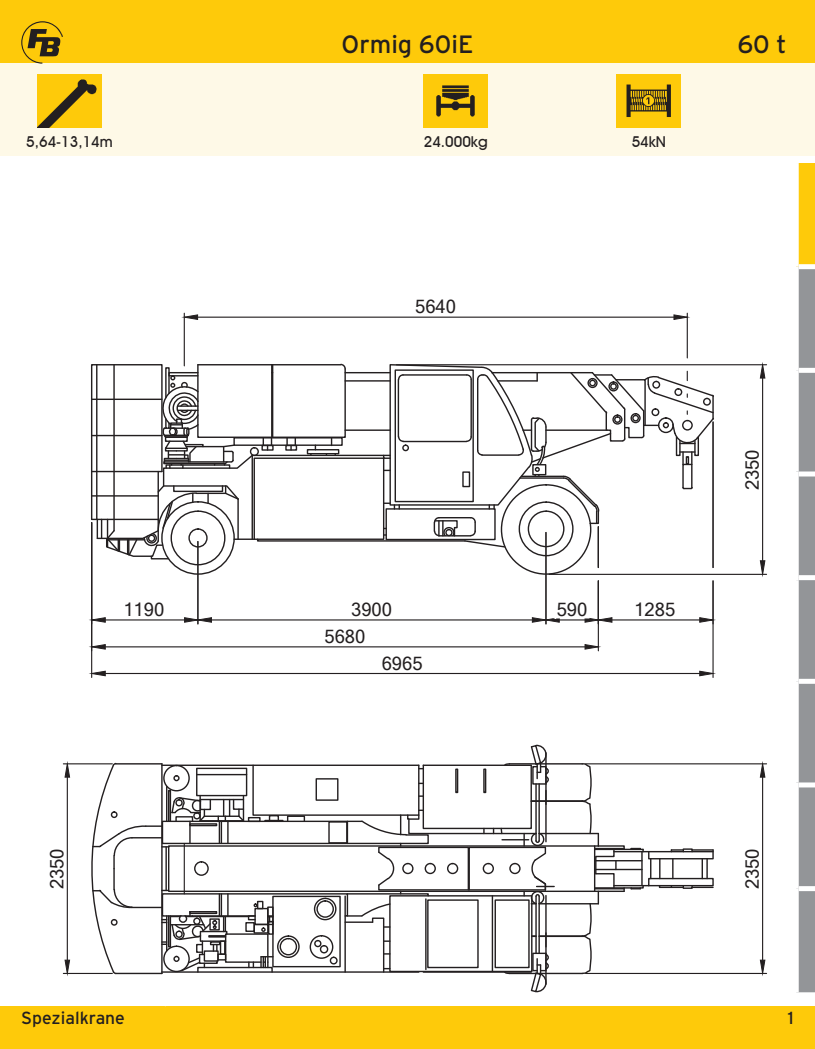
<style>
.page{position:relative;width:815px;height:1049px;background:#fff}
.page>*{position:absolute;margin:0;border:0;box-sizing:border-box;transform-origin:0 0}
.t1{font:25px "Interstate";color:#231f20}
.t2{font:18.5px "Microsoft Sans Serif";color:#231f20}
.t3{font:17.5px "Interstate";color:#231f20}
.t4{font:500 15px "Avant Garde IT Cby BT";color:#231f20}
</style>
<div class="page">
<div style="left:796px;top:163px;width:19px;height:104px;background:#feca0a"></div>
<div style="left:799px;top:269px;width:16px;height:723px;background:#939598"></div>
<div style="left:799px;top:368px;width:16px;height:5px;background:#fff"></div>
<div style="left:799px;top:679px;width:16px;height:5px;background:#fff"></div>
<div style="left:799px;top:782px;width:16px;height:5px;background:#fff"></div>
<div style="left:799px;top:471px;width:16px;height:5px;background:#fff"></div>
<div style="left:799px;top:575px;width:16px;height:5px;background:#fff"></div>
<div style="left:799px;top:886px;width:16px;height:5px;background:#fff"></div>
<div style="left:794px;top:163px;width:5px;height:104px;background:#fff"></div>
<div style="left:799px;top:264px;width:16px;height:5px;background:#fff"></div>
<div style="left:0;top:1006px;width:815px;height:43px;background:#feca0a"></div>
<div style="left:0;top:0;width:815px;height:64px;background:#feca0a"></div>
<div style="left:0;top:64px;width:815px;height:92px;background:#fef9e7"></div>
<svg style="left:21px;top:21px;width:42px;height:43px"></svg>
<img style="left:38px;top:74px;width:64px;height:54px">
<img style="left:424px;top:74px;width:64px;height:54px">
<img style="left:617px;top:74px;width:64px;height:54px">
<hr style="left:63px;top:763px;width:49px;height:1px;background:#231f20">
<hr style="left:63px;top:973px;width:49px;height:1px;background:#231f20">
<hr style="left:67px;top:777px;width:1px;height:183px;background:#231f20">
<svg style="left:64px;top:762px;width:7px;height:16px"></svg>
<svg style="left:64px;top:959px;width:7px;height:16px"></svg>
<svg style="left:66px;top:845px;width:1px;height:47px"></svg>
<hr style="left:105px;top:619px;width:80px;height:1px;background:#231f20">
<svg style="left:90px;top:616px;width:17px;height:7px"></svg>
<hr style="left:197px;top:541px;width:1px;height:83px;background:#231f20">
<hr style="left:211px;top:619px;width:321px;height:1px;background:#231f20">
<svg style="left:183px;top:616px;width:30px;height:7px"></svg>
<hr style="left:545px;top:532px;width:2px;height:92px;background:#231f20">
<hr style="left:598px;top:581px;width:1px;height:70px;background:#231f20">
<hr style="left:105px;top:646px;width:480px;height:1px;background:#231f20">
<svg style="left:584px;top:643px;width:16px;height:7px"></svg>
<svg style="left:90px;top:643px;width:17px;height:7px"></svg>
<hr style="left:586px;top:763px;width:181px;height:1px;background:#231f20">
<hr style="left:586px;top:973px;width:181px;height:1px;background:#231f20">
<hr style="left:762px;top:777px;width:1px;height:183px;background:#231f20">
<svg style="left:759px;top:762px;width:7px;height:16px"></svg>
<svg style="left:759px;top:959px;width:7px;height:16px"></svg>
<hr style="left:549px;top:574px;width:218px;height:1px;background:#231f20">
<hr style="left:396px;top:364px;width:371px;height:1px;background:#231f20">
<hr style="left:762px;top:378px;width:1px;height:183px;background:#231f20">
<svg style="left:759px;top:559px;width:7px;height:17px"></svg>
<svg style="left:759px;top:363px;width:7px;height:16px"></svg>
<svg style="left:85px;top:744px;width:629px;height:248px"></svg>
<hr style="left:598px;top:527px;width:1px;height:40px;background:#231f20">
<hr style="left:612px;top:619px;width:88px;height:1px;background:#231f20">
<svg style="left:531px;top:600px;width:82px;height:23px"></svg>
<svg style="left:698px;top:617px;width:14px;height:6px"></svg>
<hr style="left:712px;top:422px;width:2px;height:145px;background:#231f20">
<hr style="left:712px;top:581px;width:2px;height:96px;background:#231f20">
<hr style="left:91px;top:522px;width:1px;height:155px;background:#231f20">
<hr style="left:105px;top:673px;width:595px;height:1px;background:#231f20">
<svg style="left:698px;top:670px;width:16px;height:7px"></svg>
<svg style="left:90px;top:670px;width:17px;height:7px"></svg>
<svg style="left:379px;top:672px;width:47px;height:1px"></svg>
<hr style="left:184px;top:313px;width:1px;height:53px;background:#231f20">
<svg style="left:91px;top:363px;width:624px;height:197px"></svg>
<hr style="left:687px;top:313px;width:1px;height:45px;background:#231f20">
<hr style="left:198px;top:317px;width:476px;height:1px;background:#231f20">
<svg style="left:183px;top:314px;width:16px;height:7px"></svg>
<svg style="left:673px;top:314px;width:16px;height:7px"></svg>
<h1 class="t1" style="left:342px;top:30px;width:133px">Ormig 60iE</h1>
<p class="t4" style="left:26px;top:133px;width:88px">5,64-13,14m</p>
<p class="t4" style="left:424px;top:133px;width:66px">24.000kg</p>
<p class="t4" style="left:632px;top:133px;width:36px">54kN</p>
<p class="t2" style="left:415px;top:295px;width:42px">5640</p>
<p class="t2" style="left:123px;top:598px;width:42px">1190</p>
<p class="t2" style="left:351px;top:598px;width:42px">3900</p>
<p class="t2" style="left:557px;top:598px;width:32px">590</p>
<p class="t2" style="left:324px;top:625px;width:42px">5680</p>
<p class="t2" style="left:382px;top:651px;width:42px">6965</p>
<p class="t2" style="left:634px;top:598px;width:42px">1285</p>
<h1 class="t1" style="left:737px;top:30px;width:51px">60 t</h1>
<p class="t2" style="left:740px;top:490px;width:42px;rotate:-90deg">2350</p>
<p class="t2" style="left:45px;top:889px;width:42px;rotate:-90deg">2350</p>
<p class="t3" style="left:21px;top:1008px;width:105px">Spezialkrane</p>
<p class="t2" style="left:740px;top:889px;width:42px;rotate:-90deg">2350</p>
<p class="t3" style="left:788px;top:1008px;width:7px">1</p>
</div>
